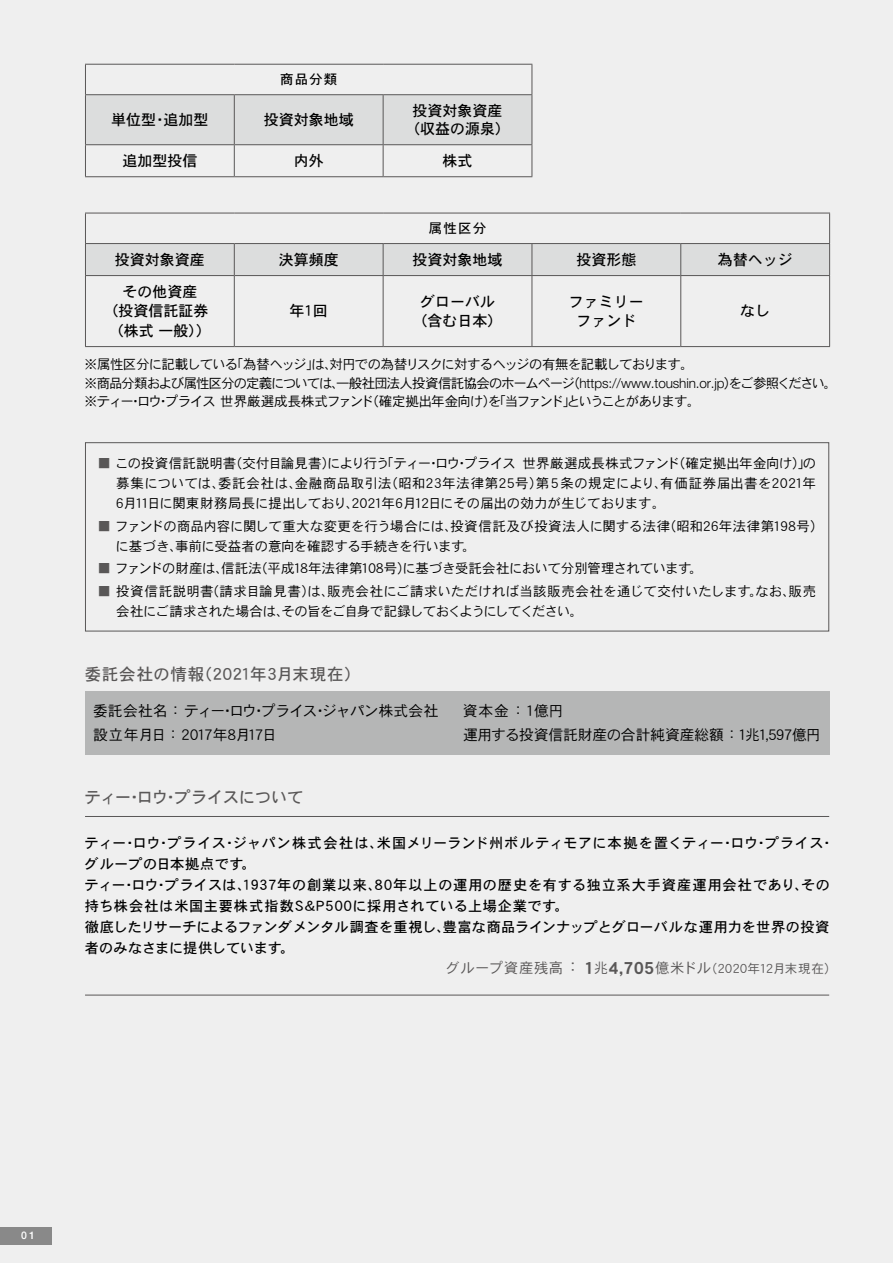
<style>
.page{position:relative;width:893px;height:1263px;background:#efefef}
.page>*{position:absolute;margin:0;border:0;box-sizing:border-box;transform-origin:0 0}
.t1{font:16.5px "DFHS Gothic W5 WINP RKSJ H";letter-spacing:.035em;color:#595757}
.t2{font:16.5px "DFHS Gothic W5 WINP RKSJ H";letter-spacing:-.035em;color:#595757}
.t3{font:15px/19.5px "DFHS Gothic W5 WINP RKSJ H";color:#000;text-align:center}
.t4{font:14.7px/24.3px "DFHS Gothic W3 WINP RKSJ H";letter-spacing:-.01em;color:#000}
.t5{font:14.4px "DFHS Gothic W3 WINP RKSJ H";letter-spacing:.03em;color:#595757}
.t6{font:14.25px/21px "DFHS Gothic W5 WINP RKSJ H";letter-spacing:.03em;color:#000}
.t7{font:13.5px/20.2px "DFHS Gothic W3 WINP RKSJ H";letter-spacing:-.035em;color:#000;text-align:justify}
.t8{font:13.5px/18.8px "DFHS Gothic W3 WINP RKSJ H";letter-spacing:-.075em;color:#000}
.t9{font:13.5px/20.2px "DFHS Gothic W3 WINP RKSJ H";letter-spacing:-.005em;color:#000}
.t10{font:13.5px "DFHS Gothic W5 WINP RKSJ H";letter-spacing:.08em;color:#000}
.t11{font:500 10.5px "Helvetica Neue LT Std";color:#fff}
.s1{font-family:"Helvetica Neue LT Std";font-weight:300}
.s2{color:#595757}
.s3{font-size:16.2px}
.s4{font-family:"DFHS Gothic W7 WINP RKSJ H";font-size:16.65px}
.s5{font-size:12.6px}
</style>
<div class="page">
<div style="left:85px;top:691px;width:744px;height:64px;background:#b5b6b6"></div>
<div style="left:85px;top:442px;width:744px;height:189px;border:1px solid #595757"></div>
<div style="left:86px;top:244px;width:743px;height:31px;background:#dcdddd"></div>
<hr style="left:85px;top:213px;width:1px;height:30px;background:#595757">
<hr style="left:85px;top:213px;width:149px;height:1px;background:#595757">
<hr style="left:234px;top:213px;width:149px;height:1px;background:#595757">
<hr style="left:383px;top:213px;width:149px;height:1px;background:#595757">
<hr style="left:532px;top:213px;width:149px;height:1px;background:#595757">
<hr style="left:681px;top:213px;width:149px;height:1px;background:#595757">
<hr style="left:829px;top:213px;width:1px;height:30px;background:#595757">
<hr style="left:85px;top:244px;width:1px;height:31px;background:#595757">
<hr style="left:85px;top:243px;width:149px;height:1px;background:#595757">
<hr style="left:234px;top:244px;width:1px;height:31px;background:#595757">
<hr style="left:234px;top:243px;width:149px;height:1px;background:#595757">
<hr style="left:383px;top:244px;width:1px;height:31px;background:#595757">
<hr style="left:383px;top:243px;width:149px;height:1px;background:#595757">
<hr style="left:532px;top:243px;width:149px;height:1px;background:#595757">
<hr style="left:531px;top:244px;width:1px;height:31px;background:#595757">
<hr style="left:680px;top:244px;width:1px;height:31px;background:#595757">
<hr style="left:681px;top:243px;width:149px;height:1px;background:#595757">
<hr style="left:829px;top:244px;width:1px;height:31px;background:#595757">
<hr style="left:85px;top:276px;width:1px;height:70px;background:#595757">
<hr style="left:85px;top:275px;width:149px;height:1px;background:#595757">
<hr style="left:234px;top:276px;width:1px;height:70px;background:#595757">
<hr style="left:234px;top:275px;width:149px;height:1px;background:#595757">
<hr style="left:383px;top:276px;width:1px;height:70px;background:#595757">
<hr style="left:383px;top:275px;width:149px;height:1px;background:#595757">
<hr style="left:531px;top:276px;width:1px;height:70px;background:#595757">
<hr style="left:532px;top:275px;width:149px;height:1px;background:#595757">
<hr style="left:680px;top:276px;width:1px;height:70px;background:#595757">
<hr style="left:681px;top:275px;width:149px;height:1px;background:#595757">
<hr style="left:829px;top:276px;width:1px;height:70px;background:#595757">
<hr style="left:85px;top:346px;width:149px;height:1px;background:#595757">
<hr style="left:234px;top:346px;width:149px;height:1px;background:#595757">
<hr style="left:383px;top:346px;width:149px;height:1px;background:#595757">
<hr style="left:532px;top:346px;width:149px;height:1px;background:#595757">
<hr style="left:681px;top:346px;width:149px;height:1px;background:#595757">
<hr style="left:85px;top:64px;width:149px;height:1px;background:#595757">
<hr style="left:234px;top:64px;width:149px;height:1px;background:#595757">
<hr style="left:383px;top:64px;width:149px;height:1px;background:#595757">
<svg style="left:85px;top:65px;width:447px;height:79px"></svg>
<hr style="left:85px;top:95px;width:1px;height:49px;background:#595757">
<hr style="left:85px;top:94px;width:149px;height:1px;background:#595757">
<hr style="left:234px;top:94px;width:149px;height:1px;background:#595757">
<hr style="left:383px;top:94px;width:149px;height:1px;background:#595757">
<hr style="left:234px;top:95px;width:1px;height:49px;background:#595757">
<hr style="left:383px;top:95px;width:1px;height:49px;background:#595757">
<hr style="left:531px;top:95px;width:1px;height:49px;background:#595757">
<hr style="left:85px;top:145px;width:1px;height:31px;background:#595757">
<hr style="left:85px;top:144px;width:149px;height:1px;background:#595757">
<hr style="left:234px;top:144px;width:149px;height:1px;background:#595757">
<hr style="left:383px;top:144px;width:149px;height:1px;background:#595757">
<hr style="left:234px;top:145px;width:1px;height:31px;background:#595757">
<hr style="left:383px;top:145px;width:1px;height:31px;background:#595757">
<hr style="left:531px;top:145px;width:1px;height:31px;background:#595757">
<hr style="left:85px;top:176px;width:149px;height:1px;background:#595757">
<hr style="left:234px;top:176px;width:149px;height:1px;background:#595757">
<hr style="left:383px;top:176px;width:149px;height:1px;background:#595757">
<hr style="left:85px;top:816px;width:744px;height:1px;background:#595757">
<hr style="left:85px;top:995px;width:744px;height:1px;background:#595757">
<div style="left:0;top:1227px;width:51px;height:17px;background:#898989"></div>
<p class="t10" style="left:280px;top:73px;width:59px">商品分類</p>
<p class="t3" style="left:111px;top:110px;width:99px">単位型・追加型</p>
<p class="t3" style="left:264px;top:110px;width:91px">投資対象地域</p>
<p class="t3" style="left:405px;top:102px;width:106px;line-height:18px">投資対象資産（収益の源泉）</p>
<p class="t3" style="left:122px;top:151px;width:76px">追加型投信</p>
<p class="t3" style="left:294px;top:151px;width:31px">内外</p>
<p class="t3" style="left:442px;top:151px;width:31px">株式</p>
<p class="t10" style="left:429px;top:222px;width:59px">属性区分</p>
<p class="t3" style="left:115px;top:250px;width:91px">投資対象資産</p>
<p class="t3" style="left:279px;top:250px;width:61px">決算頻度</p>
<p class="t3" style="left:413px;top:250px;width:91px">投資対象地域</p>
<p class="t3" style="left:576px;top:250px;width:62px">投資形態</p>
<p class="t3" style="left:718px;top:250px;width:76px">為替ヘッジ</p>
<p class="t3" style="left:104px;top:282px;width:109px">その他資産<br>（投資信託証券（株式 一般））</p>
<p class="t3" style="left:290px;top:301px;width:40px">年1回</p>
<p class="t3" style="left:412px;top:292px;width:91px">グローバル（含む日本）</p>
<p class="t3" style="left:569px;top:292px;width:76px">ファミリーファンド</p>
<p class="t3" style="left:740px;top:301px;width:32px">なし</p>
<p class="t8" style="left:84px;top:355px;width:755px">※属性区分に記載している「為替ヘッジ」は、対円での為替リスクに対するヘッジの有無を記載しております。<br>※商品分類および属性区分の定義については、一般社団法人投資信託協会のホームページ（<span class="s1">https://www.toushin.or.jp</span>）をご参照ください。※ティー・ロウ・プライス 世界厳選成長株式ファンド（確定拠出年金向け）を｢当ファンド｣ということがあります。</p>
<p class="t7" style="left:116px;top:453px;width:702px;text-indent:-18px"><span class="s2">■</span> この投資信託説明書（交付目論見書）により行う｢ティー・ロウ・プライス 世界厳選成長株式ファンド（確定拠出年金向け）｣の募集については、委託会社は、金融商品取引法（昭和23年法律第25号）第５条の規定により、有価証券届出書を2021年6月11日に関東財務局長に提出しており、2021年6月12日にその届出の効力が生じております。</p>
<p class="t9" style="left:115px;top:515px;width:710px;text-indent:-17px"><span class="s2">■</span> ファンドの商品内容に関して重大な変更を行う場合には、投資信託及び投資法人に関する法律（昭和26年法律第198号）に基づき、事前に受益者の意向を確認する手続きを行います。</p>
<p class="t7" style="left:98px;top:558px;width:607px"><span class="s2">■</span> ファンドの財産は、信託法（平成18年法律第108号）に基づき受託会社において分別管理されています。</p>
<p class="t9" style="left:116px;top:580px;width:702px;text-indent:-18px"><span class="s2">■</span> 投資信託説明書(請求目論見書）は、販売会社にご請求いただければ当該販売会社を通じて交付いたします。なお、販売会社にご請求された場合は、その旨をご自身で記録しておくようにしてください。</p>
<p class="t1" style="left:85px;top:665px;width:278px">委託会社の情報（2021年3月末現在）</p>
<p class="t4" style="left:93px;top:699px;width:347px">委託会社名 ： ティー・ロウ・プライス・ジャパン株式会社設立年月日 ： 2017年8月17日</p>
<p class="t4" style="left:463px;top:699px;width:359px">資本金 ： 1億円<br>運用する投資信託財産の合計純資産総額 ： 1兆1,597億円</p>
<p class="t2" style="left:84px;top:789px;width:221px">ティー・ロウ・プライスについて</p>
<p class="t6" style="left:84px;top:832px;width:751px">ティー・ロウ・プライス・ジャパン株式会社は、米国メリーランド州ボルティモアに本拠を置くティー・ロウ・プライス・グループの日本拠点です。<br>ティー・ロウ・プライスは、1937年の創業以来、80年以上の運用の歴史を有する独立系大手資産運用会社であり、その持ち株会社は米国主要株式指数S&amp;P500に採用されている上場企業です。<br>徹底したリサーチによるファンダメンタル調査を重視し、豊富な商品ラインナップとグローバルな運用力を世界の投資者のみなさまに提供しています。</p>
<p class="t5" style="left:445px;top:961px;width:393px">グループ資産残高 <span class="s3">：</span> <span class="s4">１</span>兆<span class="s4">4,705</span>億米ドル<span class="s5">（2020年12月末現在）</span></p>
<p class="t11" style="left:21px;top:1229px;width:15px">01</p>
</div>
